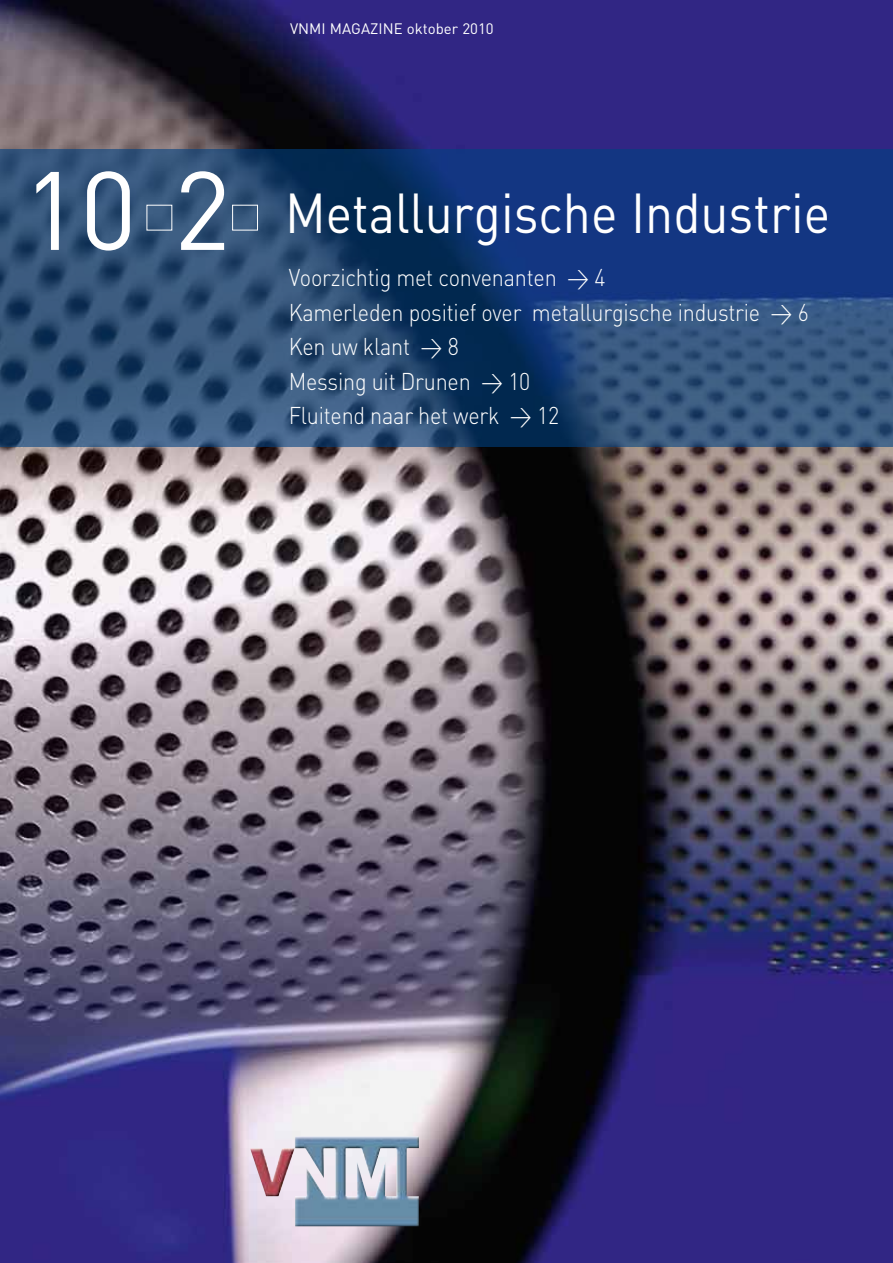
<style>
.page{position:relative;width:893px;height:1263px;background:#fff}
.page>*{position:absolute;margin:0;border:0;box-sizing:border-box;transform-origin:0 0}
.t1{font:55.5px "DIN";color:#fff;scale:.9 1}
.t2{font:300 24px/34.5px "DIN";letter-spacing:-.01em;color:#fff;scale:.9 1}
.t3{font:15px "DIN";color:#fff}
.s1{font-size:109.5px}
</style>
<div class="page">
<img style="left:0;top:0;width:893px;height:1263px">
<svg style="left:0;top:149px;width:893px;height:297px"></svg>
<img style="left:250px;top:1136px;width:169px;height:90px">
<div style="left:232px;top:205px;width:26px;height:25px;border:1px solid #fff"></div>
<p class="t3" style="left:290px;top:20px;width:205px">VNMI MAGAZINE oktober 2010</p>
<h1 class="t1" style="left:23px;top:178px;width:899px"><span class="s1">10 2</span> Metallurgische Industrie</h1>
<p class="t2" style="left:289px;top:260px;width:580px">Voorzichtig met convenanten &gt; 4<br>Kamerleden positief over metallurgische industrie &gt; 6<br>Ken uw klant &gt; 8<br>Messing uit Drunen &gt; 10<br>Fluitend naar het werk &gt; 12</p>
</div>
